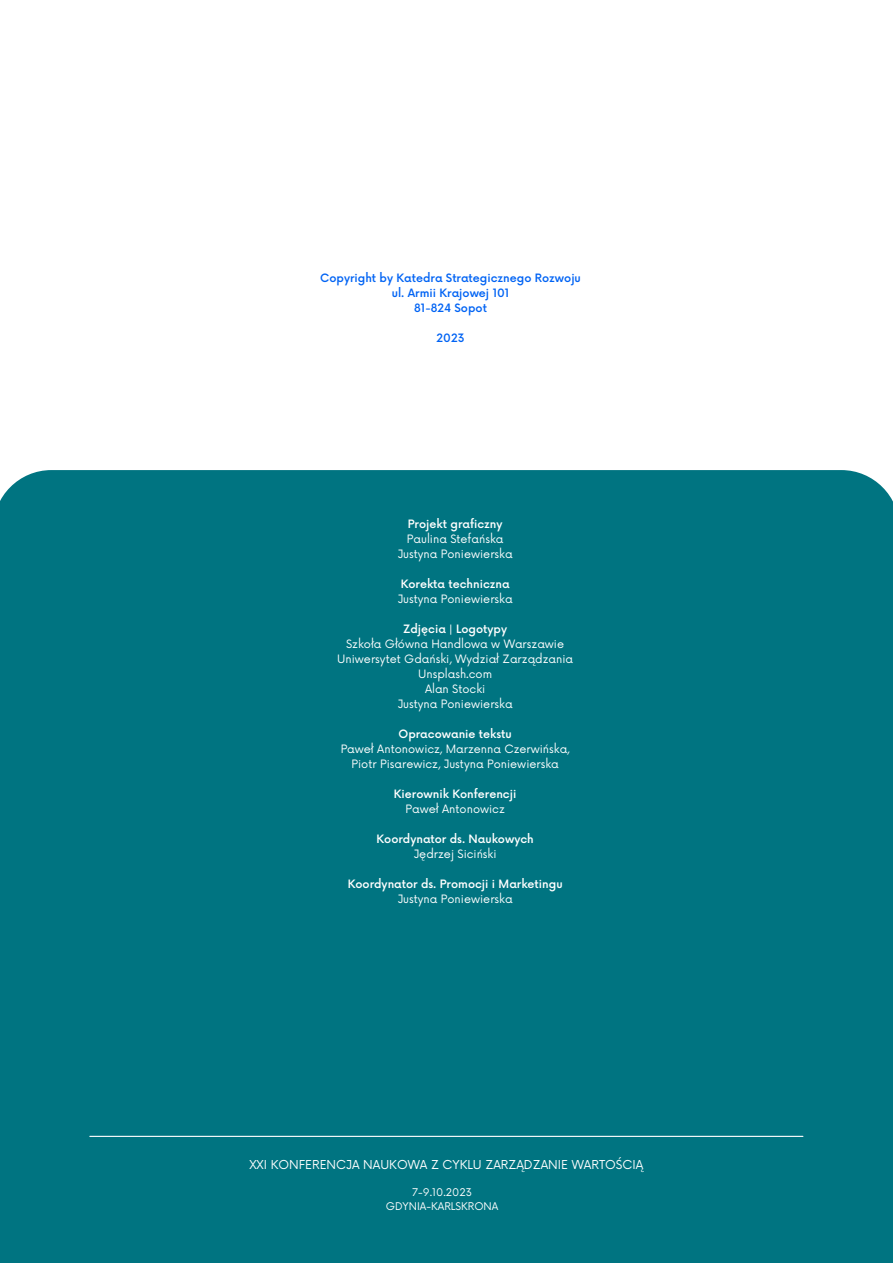
<style>
.page{position:relative;width:893px;height:1264px;background:#fff}
.page>*{position:absolute;margin:0;border:0;box-sizing:border-box;transform-origin:0 0}
.t1{font:12px "Now";color:#fff}
.t2{font:11.25px "Now";color:#fff}
.t3{font:500 11.25px "Now";color:#fff}
.t4{font:500 11.25px "Now";color:#0063f4}
.t5{font:10.35px "Now";color:#fff}
</style>
<div class="page">
<div style="left:0;top:470px;width:892px;height:792px;background:#007481"></div>
<hr style="left:90px;top:1135px;width:712px;height:1px;background:#fff">
<p class="t4" style="left:320px;top:272px;width:262px">Copyright by Katedra Strategicznego Rozwoju</p>
<p class="t4" style="left:392px;top:287px;width:119px">ul. Armii Krajowej 101</p>
<p class="t4" style="left:414px;top:302px;width:74px">81-824 Sopot</p>
<p class="t4" style="left:436px;top:332px;width:29px">2023</p>
<p class="t3" style="left:408px;top:517px;width:96px">Projekt graficzny</p>
<p class="t2" style="left:407px;top:532px;width:98px">Paulina Stefańska</p>
<p class="t2" style="left:397px;top:547px;width:116px">Justyna Poniewierska</p>
<p class="t3" style="left:400px;top:577px;width:110px">Korekta techniczna</p>
<p class="t2" style="left:397px;top:592px;width:116px">Justyna Poniewierska</p>
<p class="t3" style="left:403px;top:622px;width:105px">Zdjęcia | Logotypy</p>
<p class="t2" style="left:346px;top:637px;width:219px">Szkoła Główna Handlowa w Warszawie</p>
<p class="t2" style="left:337px;top:652px;width:237px">Uniwersytet Gdański, Wydział Zarządzania</p>
<p class="t2" style="left:418px;top:667px;width:76px">Unsplash.com</p>
<p class="t2" style="left:425px;top:682px;width:62px">Alan Stocki</p>
<p class="t2" style="left:397px;top:697px;width:116px">Justyna Poniewierska</p>
<p class="t3" style="left:398px;top:727px;width:115px">Opracowanie tekstu</p>
<p class="t2" style="left:340px;top:742px;width:230px">Paweł Antonowicz, Marzenna Czerwińska,</p>
<p class="t2" style="left:351px;top:757px;width:209px">Piotr Pisarewicz, Justyna Poniewierska</p>
<p class="t3" style="left:394px;top:787px;width:124px">Kierownik Konferencji</p>
<p class="t2" style="left:405px;top:802px;width:101px">Paweł Antonowicz</p>
<p class="t3" style="left:376px;top:832px;width:159px">Koordynator ds. Naukowych</p>
<p class="t2" style="left:414px;top:847px;width:84px">Jędrzej Siciński</p>
<p class="t3" style="left:347px;top:877px;width:216px">Koordynator ds. Promocji i Marketingu</p>
<p class="t2" style="left:397px;top:892px;width:116px">Justyna Poniewierska</p>
<p class="t1" style="left:249px;top:1157px;width:395px">XXI KONFERENCJA NAUKOWA Z CYKLU ZARZĄDZANIE WARTOŚCIĄ</p>
<p class="t5" style="left:412px;top:1186px;width:61px">7-9.10.2023</p>
<p class="t5" style="left:386px;top:1200px;width:114px">GDYNIA-KARLSKRONA</p>
</div>
